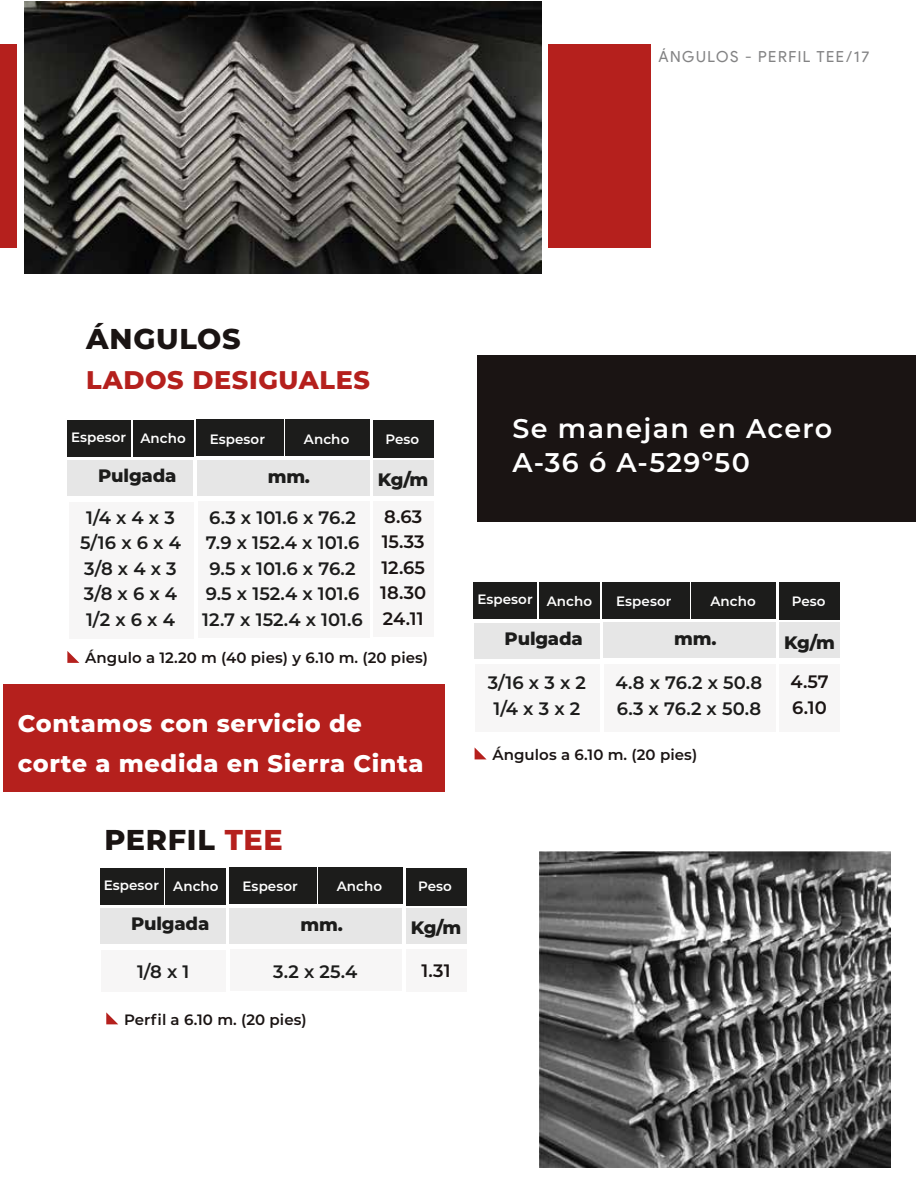
<style>
.page{position:relative;width:916px;height:1188px;background:#fff}
.page>*{position:absolute;margin:0;border:0;box-sizing:border-box;transform-origin:0 0}
.t1{font:800 28.65px "Montserrat";letter-spacing:.025em;color:#1a1413}
.t2{font:600 27px/34.5px "Montserrat";letter-spacing:.05em;color:#fff}
.t3{font:800 25.5px "Montserrat";letter-spacing:.025em;color:#b5201d}
.t4{font:800 24px/39.8px "Montserrat";letter-spacing:.025em;color:#fff}
.t5{font:600 18px/25.5px "Montserrat";letter-spacing:.005em;color:#1c1c1b;text-align:center}
.t6{font:800 18px "Montserrat";letter-spacing:-.01em;color:#1c1c1b}
.t7{font:600 18px/25.5px "Montserrat";letter-spacing:.005em;color:#1a1413}
.t8{font:15.3px "Product Sans";letter-spacing:.1em;color:#838384}
.t9{font:600 15px "Montserrat";letter-spacing:.005em;color:#1a1413}
.t10{font:600 13.65px "Montserrat";letter-spacing:.005em;color:#fff}
.s1{color:#b5201d}
</style>
<div class="page">
<div style="left:0;top:44px;width:651px;height:203px;background:#b5201d"></div>
<div style="left:17px;top:12px;width:531px;height:271px;background:#fff"></div>
<img style="left:24px;top:1px;width:517px;height:273px">
<div style="left:69px;top:502px;width:124px;height:136px;background:#f7f6f6"></div>
<div style="left:67px;top:420px;width:63px;height:37px;background:#1c1c1b"></div>
<div style="left:133px;top:420px;width:60px;height:37px;background:#1c1c1b"></div>
<div style="left:68px;top:461px;width:125px;height:35px;background:#e6e6e6"></div>
<div style="left:198px;top:502px;width:171px;height:136px;background:#f7f6f6"></div>
<div style="left:196px;top:420px;width:88px;height:36px;background:#1c1c1b"></div>
<div style="left:285px;top:420px;width:84px;height:36px;background:#1c1c1b"></div>
<div style="left:197px;top:460px;width:172px;height:35px;background:#e6e6e6"></div>
<div style="left:373px;top:502px;width:60px;height:135px;background:#f7f6f6"></div>
<div style="left:373px;top:420px;width:60px;height:38px;background:#1c1c1b"></div>
<div style="left:373px;top:460px;width:60px;height:35px;background:#e6e6e6"></div>
<div style="left:475px;top:664px;width:125px;height:68px;background:#f7f6f6"></div>
<div style="left:474px;top:583px;width:63px;height:36px;background:#1c1c1b"></div>
<div style="left:539px;top:583px;width:61px;height:36px;background:#1c1c1b"></div>
<div style="left:474px;top:623px;width:126px;height:35px;background:#e6e6e6"></div>
<div style="left:604px;top:664px;width:171px;height:68px;background:#f7f6f6"></div>
<div style="left:603px;top:582px;width:87px;height:37px;background:#1c1c1b"></div>
<div style="left:692px;top:582px;width:84px;height:37px;background:#1c1c1b"></div>
<div style="left:603px;top:623px;width:172px;height:35px;background:#e6e6e6"></div>
<div style="left:779px;top:664px;width:61px;height:68px;background:#f7f6f6"></div>
<div style="left:779px;top:582px;width:61px;height:38px;background:#1c1c1b"></div>
<div style="left:779px;top:623px;width:61px;height:35px;background:#e6e6e6"></div>
<div style="left:101px;top:950px;width:125px;height:41px;background:#f7f6f6"></div>
<div style="left:100px;top:868px;width:63px;height:37px;background:#1c1c1b"></div>
<div style="left:166px;top:868px;width:60px;height:37px;background:#1c1c1b"></div>
<div style="left:100px;top:909px;width:126px;height:35px;background:#e6e6e6"></div>
<div style="left:231px;top:949px;width:171px;height:42px;background:#f7f6f6"></div>
<div style="left:229px;top:868px;width:87px;height:36px;background:#1c1c1b"></div>
<div style="left:318px;top:868px;width:84px;height:36px;background:#1c1c1b"></div>
<div style="left:230px;top:908px;width:172px;height:35px;background:#e6e6e6"></div>
<div style="left:406px;top:949px;width:60px;height:43px;background:#f7f6f6"></div>
<div style="left:406px;top:868px;width:60px;height:38px;background:#1c1c1b"></div>
<div style="left:406px;top:908px;width:60px;height:35px;background:#e6e6e6"></div>
<svg style="left:67px;top:651px;width:12px;height:12px"></svg>
<svg style="left:475px;top:748px;width:11px;height:11px"></svg>
<div style="left:477px;top:355px;width:439px;height:166px;background:#1a1413"></div>
<svg style="left:106px;top:1012px;width:12px;height:12px"></svg>
<div style="left:3px;top:685px;width:441px;height:107px;background:#b5201d"></div>
<img style="left:540px;top:852px;width:351px;height:315px">
<p class="t8" style="left:658px;top:48px;width:212px">ÁNGULOS - PERFIL TEE/17</p>
<h1 class="t1" style="left:86px;top:318px;width:156px">ÁNGULOS</h1>
<h3 class="t3" style="left:86px;top:361px;width:285px">LADOS DESIGUALES</h3>
<p class="t10" style="left:71px;top:428px;width:116px">Espesor Ancho</p>
<p class="t10" style="left:210px;top:429px;width:57px">Espesor</p>
<p class="t10" style="left:304px;top:429px;width:47px">Ancho</p>
<p class="t10" style="left:385px;top:429px;width:35px">Peso</p>
<p class="t6" style="left:98px;top:463px;width:80px">Pulgada</p>
<p class="t6" style="left:268px;top:463px;width:44px">mm.</p>
<p class="t6" style="left:378px;top:467px;width:52px">Kg/m</p>
<p class="t5" style="left:80px;top:504px;width:102px">1/4 x 4 x 3<br>5/16 x 6 x 4<br>3/8 x 4 x 3<br>3/8 x 6 x 4<br>1/2 x 6 x 4</p>
<p class="t5" style="left:202px;top:504px;width:162px">6.3 x 101.6 x 76.2<br>7.9 x 152.4 x 101.6<br>9.5 x 101.6 x 76.2<br>9.5 x 152.4 x 101.6<br>12.7 x 152.4 x 101.6</p>
<p class="t7" style="left:380px;top:503px;width:48px">8.63<br>15.33<br>12.65<br>18.30<br>24.11</p>
<p class="t9" style="left:85px;top:647px;width:344px">Ángulo a 12.20 m (40 pies) y 6.10 m. (20 pies)</p>
<h3 class="t4" style="left:18px;top:702px;width:407px">Contamos con servicio de corte a medida en Sierra Cinta</h3>
<h2 class="t2" style="left:513px;top:410px;width:321px">Se manejan en Acero<br>A-36 ó A-529º50</h2>
<p class="t10" style="left:477px;top:590px;width:116px">Espesor Ancho</p>
<p class="t10" style="left:616px;top:591px;width:57px">Espesor</p>
<p class="t10" style="left:710px;top:592px;width:47px">Ancho</p>
<p class="t10" style="left:792px;top:591px;width:35px">Peso</p>
<p class="t6" style="left:505px;top:625px;width:80px">Pulgada</p>
<p class="t6" style="left:674px;top:625px;width:44px">mm.</p>
<p class="t6" style="left:784px;top:629px;width:52px">Kg/m</p>
<p class="t5" style="left:488px;top:669px;width:100px">3/16 x 3 x 2<br>1/4 x 3 x 2</p>
<p class="t5" style="left:616px;top:669px;width:148px;text-align:left">4.8 x 76.2 x 50.8<br>6.3 x 76.2 x 50.8</p>
<p class="t9" style="left:492px;top:744px;width:206px">Ángulos a 6.10 m. (20 pies)</p>
<p class="t7" style="left:790px;top:668px;width:40px">4.57<br>6.10</p>
<h1 class="t1" style="left:104px;top:819px;width:180px">PERFIL <span class="s1">TEE</span></h1>
<p class="t10" style="left:104px;top:875px;width:116px">Espesor Ancho</p>
<p class="t10" style="left:243px;top:877px;width:57px">Espesor</p>
<p class="t10" style="left:337px;top:877px;width:47px">Ancho</p>
<p class="t10" style="left:418px;top:877px;width:35px">Peso</p>
<p class="t6" style="left:131px;top:911px;width:80px">Pulgada</p>
<p class="t6" style="left:300px;top:911px;width:44px">mm.</p>
<p class="t6" style="left:411px;top:914px;width:52px">Kg/m</p>
<p class="t5" style="left:137px;top:958px;width:54px">1/8 x 1</p>
<p class="t5" style="left:273px;top:958px;width:86px">3.2 x 25.4</p>
<p class="t9" style="left:124px;top:1009px;width:184px">Perfil a 6.10 m. (20 pies)</p>
<p class="t7" style="left:422px;top:957px;width:30px">1.31</p>
</div>
